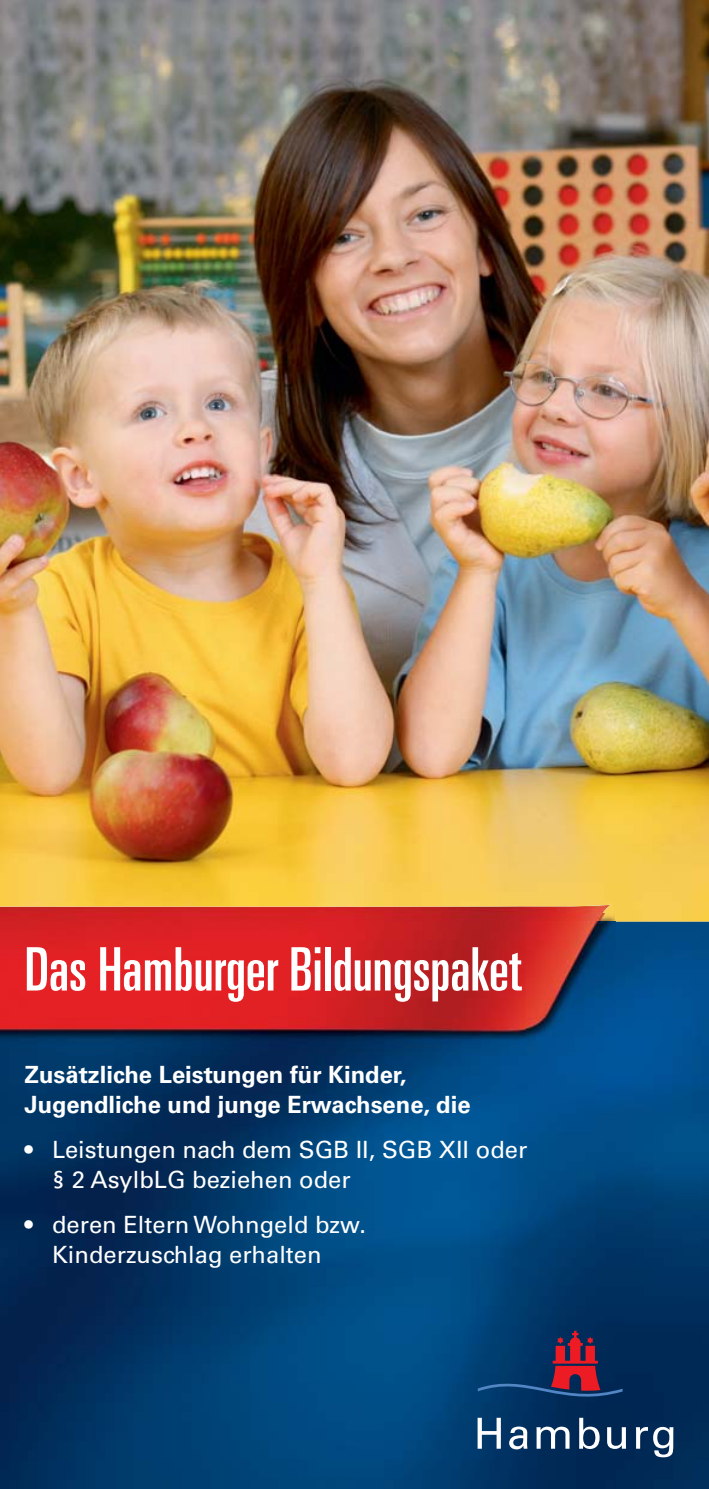
<style>
.page{position:relative;width:709px;height:1489px;background:#fff}
.page>*{position:absolute;margin:0;border:0;box-sizing:border-box;transform-origin:0 0}
.t1{font:ultra-condensed 60px "Univers LT Std";color:#fff}
.t2{font:23.75px/30px "Univers LT Std";color:#fff}
.t3{font:700 23.75px/30px "Univers LT Std";color:#fff}
</style>
<div class="page">
<img style="left:0;top:0;width:709px;height:1488px">
<svg style="left:478px;top:1330px;width:144px;height:69px;background:#2a325c"></svg>
<svg style="left:477px;top:1417px;width:24px;height:31px"></svg>
<svg style="left:509px;top:1426px;width:18px;height:23px"></svg>
<svg style="left:536px;top:1426px;width:33px;height:22px"></svg>
<svg style="left:579px;top:1417px;width:20px;height:31px"></svg>
<svg style="left:607px;top:1426px;width:19px;height:22px"></svg>
<svg style="left:636px;top:1426px;width:37px;height:31px"></svg>
<img style="left:0;top:904px;width:615px;height:147px">
<h1 class="t1" style="left:25px;top:940px;width:498px">Das Hamburger Bildungspaket</h1>
<p class="t3" style="left:25px;top:1060px;width:447px">Zusätzliche Leistungen für Kinder,<br>Jugendliche und junge Erwachsene, die</p>
<p class="t2" style="left:52px;top:1135px;width:477px;text-indent:-28px">• Leistungen nach dem SGB II, SGB XII oder § 2 AsylbLG beziehen oder</p>
<p class="t2" style="left:52px;top:1210px;width:315px;text-indent:-28px">• deren Eltern Wohngeld bzw.<br>Kinderzuschlag erhalten</p>
</div>
